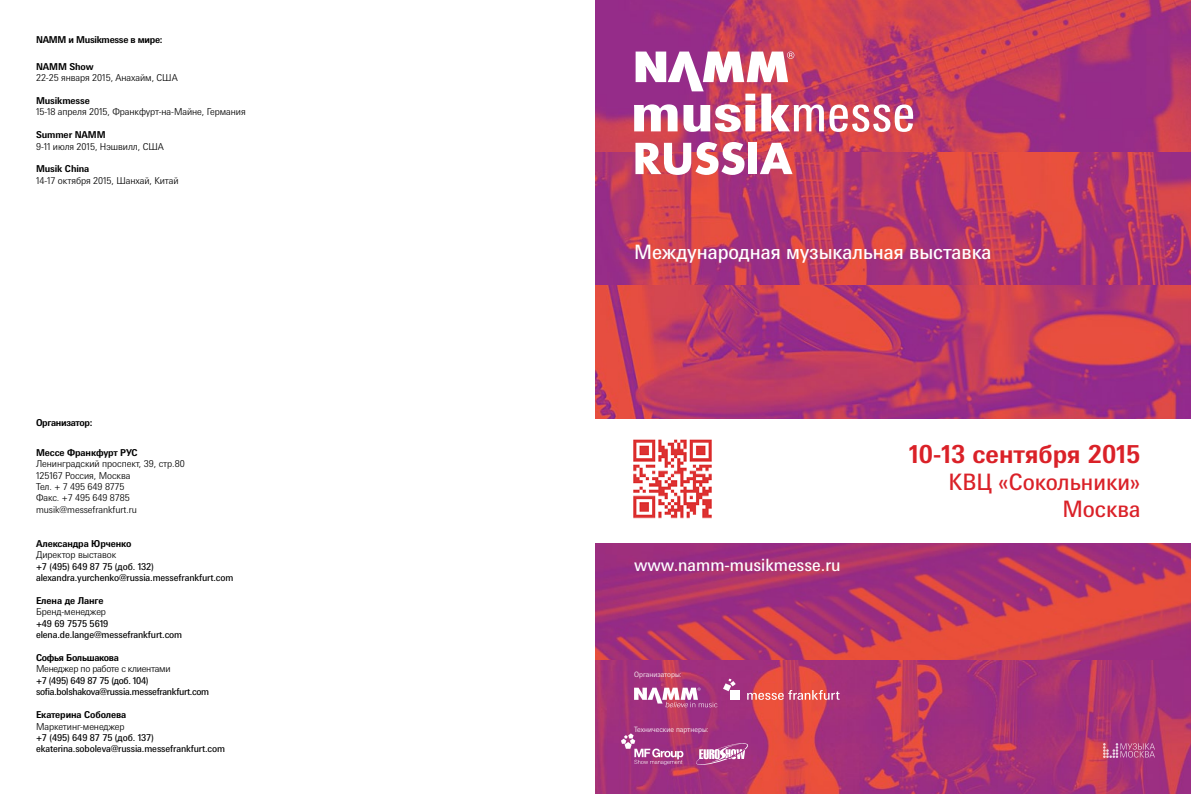
<style>
.page{position:relative;width:1191px;height:794px;background:#fff}
.page>*{position:absolute;margin:0;border:0;box-sizing:border-box;transform-origin:0 0}
.t1{font:700 25px "Messe Univers";color:#da2128}
.t2{font:22.6px/27.1px "Messe Univers";color:#da2128;text-align:right}
.t3{font:19.8px "Messe Univers";color:#fff}
.t4{font:17px "Messe Univers";color:#fff}
.t5{font:300 9.5px/11.4px "Messe Univers";letter-spacing:-.01em;color:#000}
.t6{font:9.5px/11.4px "Messe Univers";letter-spacing:-.01em;color:#000}
.t7{font:700 9.5px "Messe Univers";letter-spacing:-.01em;color:#000}
.t8{font:9.5px/11.4px "Messe Univers";letter-spacing:-.03em;color:#000}
.t9{font:700 9.5px "Messe Univers";letter-spacing:-.03em;color:#000}
.t10{font:300 9.5px "Messe Univers";letter-spacing:-.03em;color:#000}
.t11{font:300 7.3px "Messe Univers";color:#fff}
</style>
<div class="page">
<img style="left:595px;top:543px;width:596px;height:117px">
<svg style="left:595px;top:660px;width:596px;height:134px;background:#ad3571"></svg>
<img style="left:595px;top:0;width:596px;height:153px">
<svg style="left:595px;top:153px;width:596px;height:133px;background:#b93b66"></svg>
<svg style="left:595px;top:286px;width:596px;height:133px;background:#bd3c64"></svg>
<svg style="left:635px;top:142px;width:109px;height:33px"></svg>
<div style="left:749px;top:143px;width:8px;height:31px;background:#fff"></div>
<svg style="left:760px;top:143px;width:32px;height:31px"></svg>
<svg style="left:634px;top:52px;width:279px;height:80px"></svg>
<img style="left:633px;top:439px;width:79px;height:80px">
<svg style="left:1103px;top:743px;width:52px;height:15px"></svg>
<svg style="left:634px;top:687px;width:83px;height:20px"></svg>
<div style="left:729px;top:690px;width:10px;height:9px;background:#fff"></div>
<svg style="left:723px;top:678px;width:12px;height:13px"></svg>
<svg style="left:747px;top:690px;width:92px;height:10px"></svg>
<svg style="left:621px;top:733px;width:62px;height:32px;background:#b15493"></svg>
<svg style="left:695px;top:742px;width:53px;height:24px"></svg>
<p class="t9" style="left:36px;top:34px;width:128px">NAMM и Musikmesse в мире:</p>
<p class="t7" style="left:36px;top:61px;width:59px">NAMM Show</p>
<p class="t5" style="left:36px;top:72px;width:143px">22-25 января 2015, Анахайм, США</p>
<p class="t7" style="left:36px;top:95px;width:55px">Musikmesse</p>
<p class="t5" style="left:36px;top:106px;width:211px">15-18 апреля 2015, Франкфурт-на-Майне, Германия</p>
<p class="t7" style="left:36px;top:129px;width:71px">Summer NAMM</p>
<p class="t5" style="left:36px;top:140px;width:130px">9-11 июля 2015, Нэшвилл, США</p>
<p class="t7" style="left:36px;top:163px;width:55px">Musik China</p>
<p class="t5" style="left:36px;top:175px;width:144px">14-17 октября 2015, Шанхай, Китай</p>
<p class="t9" style="left:36px;top:416px;width:58px">Организатор:</p>
<p class="t7" style="left:36px;top:446px;width:103px">Мессе Франкфурт РУС</p>
<p class="t5" style="left:36px;top:458px;width:150px">Ленинградский проспект, 39, стр.80<br>125167 Россия, Москва<br>Тел. + 7 495 649 8775<br>Факс. +7 495 649 8785 musik@messefrankfurt.ru</p>
<p class="t7" style="left:36px;top:538px;width:97px">Александра Юрченко</p>
<p class="t5" style="left:36px;top:549px;width:82px">Директор выставок</p>
<p class="t6" style="left:36px;top:560px;width:199px">+7 (495) 649 87 75 (доб. 132) alexandra.yurchenko@russia.messefrankfurt.com</p>
<p class="t7" style="left:36px;top:595px;width:69px">Елена де Ланге</p>
<p class="t5" style="left:36px;top:606px;width:72px">Бренд-менеджер</p>
<p class="t6" style="left:36px;top:617px;width:148px">+49 69 7575 5619 elena.de.lange@messefrankfurt.com</p>
<p class="t9" style="left:36px;top:652px;width:84px">Софья Большакова</p>
<p class="t10" style="left:36px;top:663px;width:136px">Менеджер по работе с клиентами</p>
<p class="t8" style="left:36px;top:674px;width:175px">+7 (495) 649 87 75 (доб. 104) sofia.bolshakova@russia.messefrankfurt.com</p>
<p class="t7" style="left:36px;top:709px;width:92px">Екатерина Соболева</p>
<p class="t5" style="left:36px;top:720px;width:90px">Маркетинг-менеджер</p>
<p class="t6" style="left:36px;top:731px;width:191px">+7 (495) 649 87 75 (доб. 137) ekaterina.soboleva@russia.messefrankfurt.com</p>
<h3 class="t3" style="left:634px;top:239px;width:359px">Международная музыкальная выставка</h3>
<h3 class="t4" style="left:634px;top:555px;width:208px">www.namm-musikmesse.ru</h3>
<p class="t11" style="left:634px;top:670px;width:49px">Организаторы:</p>
<p class="t11" style="left:634px;top:724px;width:76px">Технические партнеры:</p>
<h1 class="t1" style="left:908px;top:438px;width:233px">10-13 сентября 2015</h1>
<h2 class="t2" style="left:948px;top:468px;width:193px">КВЦ «Сокольники»<br>Москва</h2>
</div>
